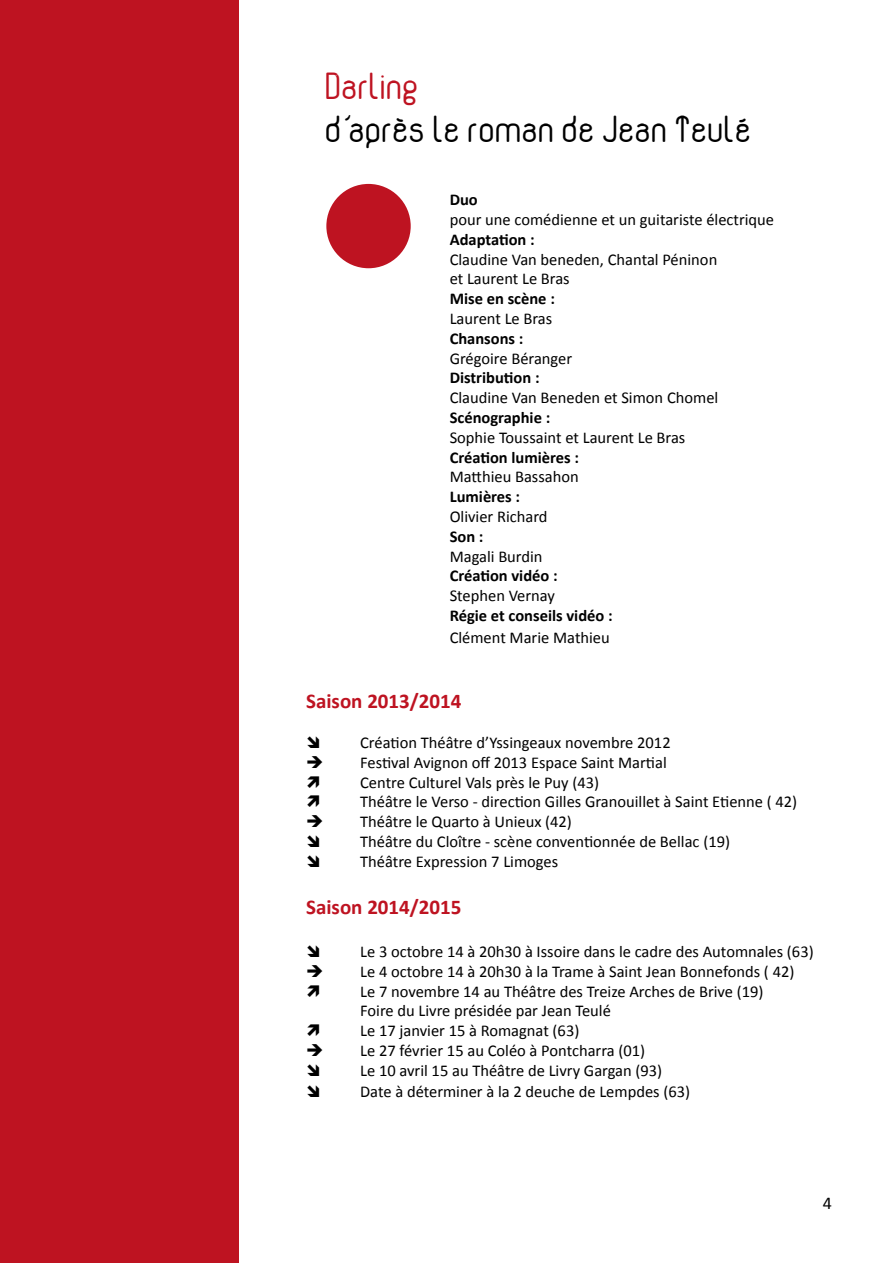
<style>
.page{position:relative;width:893px;height:1263px;background:#fff}
.page>*{position:absolute;margin:0;border:0;box-sizing:border-box;transform-origin:0 0}
.t1{font:36px "Genikas";color:#000}
.t2{font:36px "Genikas";color:#be1321}
.t3{font:700 21px "Calibri";color:#be1321}
.t4{font:18px "Calibri";color:#000}
.t5{font:16.5px/19.8px "Calibri";color:#000}
.t6{font:700 16.5px "Calibri";color:#000}
</style>
<div class="page">
<div style="left:0;top:0;width:238px;height:1263px;background:#be1321"></div>
<div style="left:326px;top:184px;width:85px;height:84px;background:#be1321;border-radius:50%"></div>
<h1 class="t2" style="left:326px;top:71px;width:95px">Darling</h1>
<h1 class="t1" style="left:326px;top:114px;width:428px">d'après le roman de Jean Teulé</h1>
<p class="t6" style="left:450px;top:189px;width:30px">Duo</p>
<p class="t5" style="left:450px;top:210px;width:326px">pour une comédienne et un guitariste électrique</p>
<p class="t6" style="left:450px;top:229px;width:87px">Adaptation :</p>
<p class="t5" style="left:450px;top:249px;width:269px">Claudine Van beneden, Chantal Péninon et Laurent Le Bras</p>
<p class="t6" style="left:450px;top:288px;width:107px">Mise en scène :</p>
<p class="t5" style="left:450px;top:309px;width:104px">Laurent Le Bras</p>
<p class="t6" style="left:450px;top:328px;width:75px">Chansons :</p>
<p class="t5" style="left:450px;top:348px;width:124px">Grégoire Béranger</p>
<p class="t6" style="left:450px;top:368px;width:91px">Distribution :</p>
<p class="t5" style="left:450px;top:388px;width:270px">Claudine Van Beneden et Simon Chomel</p>
<p class="t6" style="left:450px;top:407px;width:102px">Scénographie :</p>
<p class="t5" style="left:450px;top:427px;width:237px">Sophie Toussaint et Laurent Le Bras</p>
<p class="t6" style="left:450px;top:447px;width:131px">Création lumières :</p>
<p class="t5" style="left:450px;top:467px;width:131px">Matthieu Bassahon</p>
<p class="t6" style="left:450px;top:486px;width:72px">Lumières :</p>
<p class="t5" style="left:450px;top:507px;width:99px">Olivier Richard</p>
<p class="t6" style="left:450px;top:526px;width:35px">Son :</p>
<p class="t5" style="left:450px;top:546px;width:94px">Magali Burdin</p>
<p class="t6" style="left:450px;top:566px;width:110px">Création vidéo :</p>
<p class="t5" style="left:450px;top:586px;width:107px">Stephen Vernay</p>
<p class="t6" style="left:450px;top:605px;width:164px">Régie et conseils vidéo :</p>
<p class="t5" style="left:450px;top:627px;width:162px">Clément Marie Mathieu</p>
<p class="t3" style="left:306px;top:688px;width:157px">Saison 2013/2014</p>
<p class="t5" style="left:360px;top:733px;width:312px">Création Théâtre d’Yssingeaux novembre 2012</p>
<p class="t5" style="left:360px;top:752px;width:439px;text-indent:-54px">➔ Festival Avignon off 2013 Espace Saint Martial<br>Centre Culturel Vals près le Puy (43)<br>Théâtre le Verso - direction Gilles Granouillet à Saint Etienne ( 42)</p>
<p class="t5" style="left:360px;top:812px;width:371px;text-indent:-54px">➔ Théâtre le Quarto à Unieux (42)<br>Théâtre du Cloître - scène conventionnée de Bellac (19)<br>Théâtre Expression 7 Limoges</p>
<p class="t3" style="left:306px;top:894px;width:157px">Saison 2014/2015</p>
<p class="t5" style="left:360px;top:941px;width:455px">Le 3 octobre 14 à 20h30 à Issoire dans le cadre des Automnales (63)</p>
<p class="t5" style="left:360px;top:961px;width:436px;text-indent:-54px">➔ Le 4 octobre 14 à 20h30 à la Trame à Saint Jean Bonnefonds ( 42)<br>Le 7 novembre 14 au Théâtre des Treize Arches de Brive (19)<br>Foire du Livre présidée par Jean Teulé<br>Le 17 janvier 15 à Romagnat (63)</p>
<p class="t5" style="left:360px;top:1040px;width:304px;text-indent:-54px">➔ Le 27 février 15 au Coléo à Pontcharra (01)<br>Le 10 avril 15 au Théâtre de Livry Gargan (93)</p>
<p class="t5" style="left:360px;top:1082px;width:331px">Date à déterminer à la 2 deuche de Lempdes (63)</p>
<p class="t4" style="left:823px;top:1192px;width:11px">4</p>
</div>
